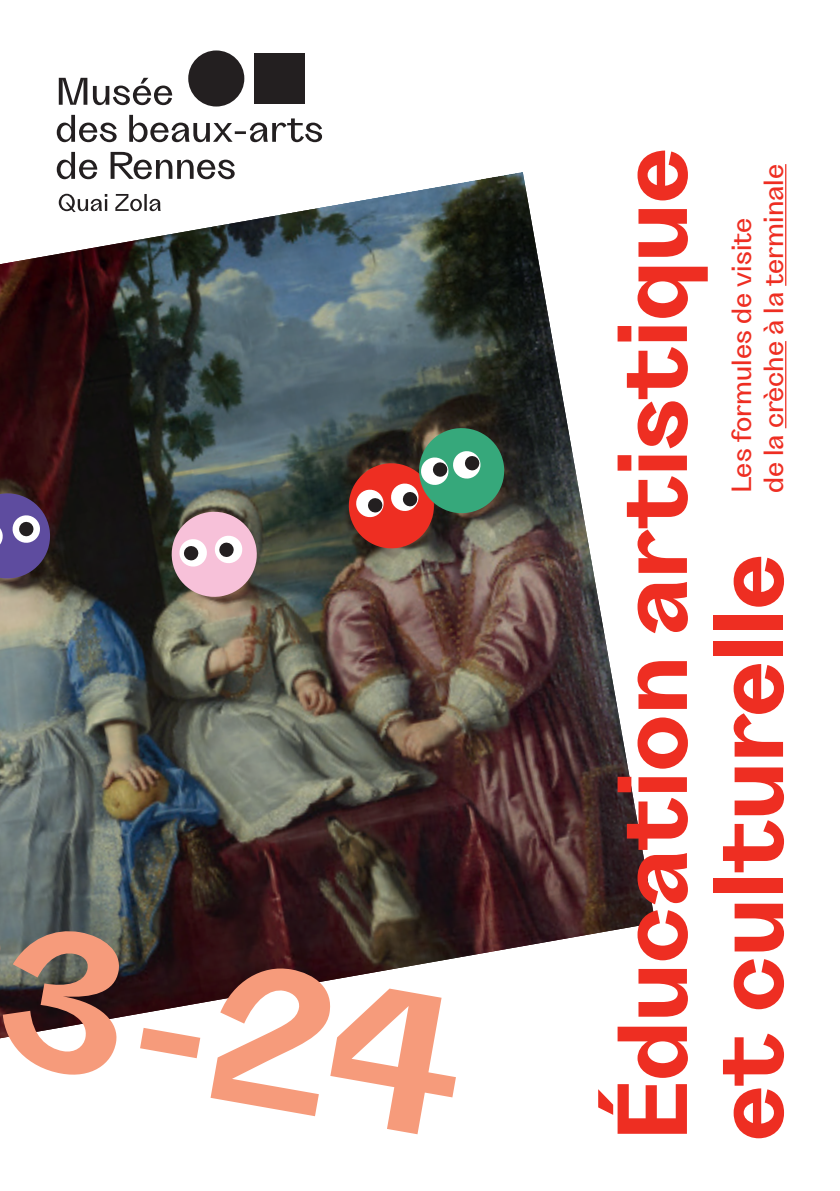
<style>
.page{position:relative;width:840px;height:1191px;background:#fff}
.page>*{position:absolute;margin:0;border:0;box-sizing:border-box;transform-origin:0 0}
.t1{font:700 200px "Grotta";color:#f69b7b}
.t2{font:700 100px/96px "Grotta";color:#ee2e22}
.t3{font:500 28px/32px "Grotta";color:#ee2e22}
</style>
<div class="page">
<img style="left:0;top:172px;width:655px;height:866px">
<svg style="left:345px;top:425px;width:162px;height:127px;background:#72604f"></svg>
<svg style="left:0;top:490px;width:53px;height:92px;background:#5f4d7d"></svg>
<svg style="left:168px;top:508px;width:92px;height:92px;background:#b698a0"></svg>
<hr style="left:784px;top:341px;width:2px;height:87px;background:#ee2e22">
<hr style="left:784px;top:164px;width:2px;height:122px;background:#ee2e22">
<svg style="left:57px;top:152px;width:177px;height:27px"></svg>
<svg style="left:57px;top:115px;width:265px;height:27px"></svg>
<svg style="left:59px;top:78px;width:113px;height:27px"></svg>
<div style="left:188px;top:50px;width:56px;height:56px;background:#231f20;border-radius:50%"></div>
<div style="left:254px;top:53px;width:51px;height:51px;background:#231f20"></div>
<svg style="left:59px;top:194px;width:102px;height:18px"></svg>
<h1 class="t1" style="left:21px;top:875px;width:467px;rotate:10deg">3-24</h1>
<h2 class="t2" style="left:605px;top:1141px;width:995px;rotate:-90deg">Éducation artistique et culturelle</h2>
<p class="t3" style="left:725px;top:493px;width:331px;rotate:-90deg">Les formules de visite<br>de la crèche à la terminale</p>
</div>
